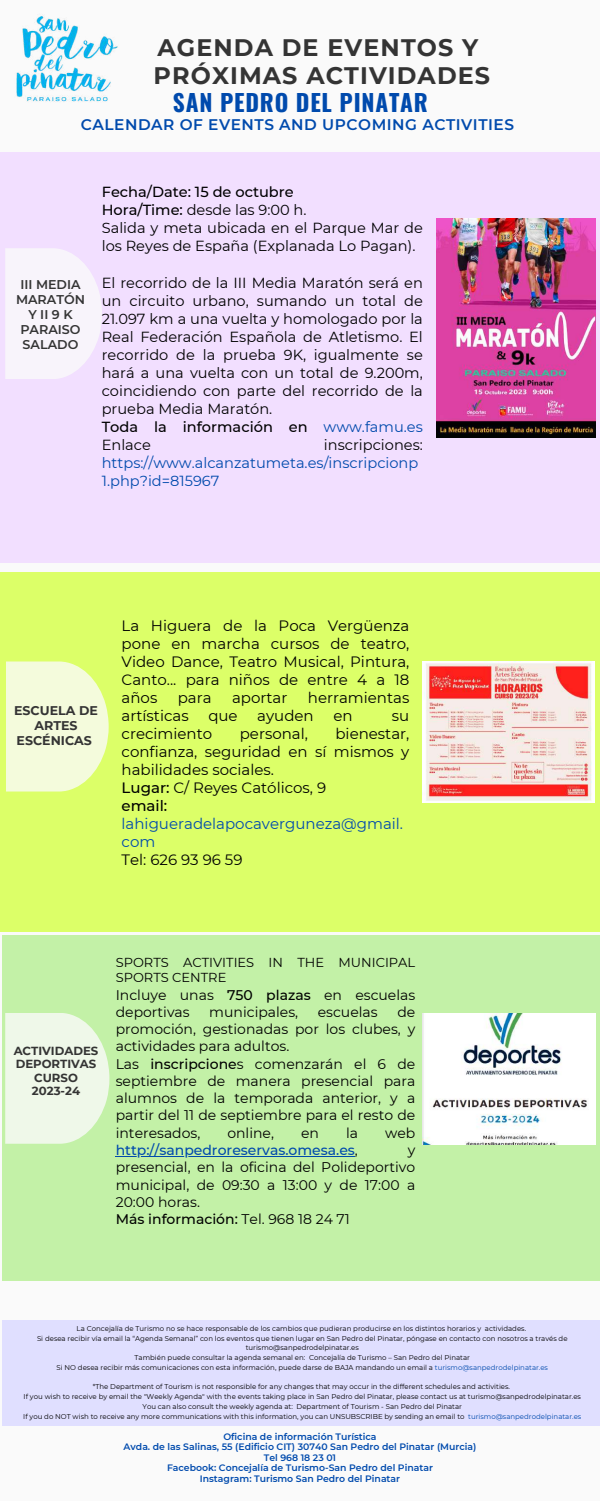
<style>
.page{position:relative;width:600px;height:1501px;background:#fff}
.page>*{position:absolute;margin:0;border:0;box-sizing:border-box;transform-origin:0 0}
.t1{font:700 23.9px/28.5px "Montserrat";letter-spacing:.045em;color:#343434}
.t2{font:700 23.4px "Oswald";letter-spacing:.035em;color:#004aad}
.t3{font:600 15.4px "Montserrat";letter-spacing:.035em;color:#004aad}
.t4{font:15px/18px "Montserrat";color:#000;text-align:justify}
.t5{font:15px/18px "Montserrat";color:#004aad}
.t6{font:14.6px/18px "Montserrat";color:#000}
.t7{font:14.6px/18px "Montserrat";color:#004aad}
.t8{font:14px/17.2px "Montserrat";color:#000}
.t9{font:500 14px "Montserrat";color:#004aad}
.t10{font:13px/15.8px "Montserrat";color:#000}
.t11{font:600 12.7px/15px "Montserrat";color:#343434;text-align:center}
.t12{font:700 12.6px/15px "Montserrat";color:#343434;text-align:center}
.t13{font:700 11.7px/13.5px "Montserrat";color:#343434;text-align:center}
.t14{font:600 9.3px/10.5px "Montserrat";color:#004aad;text-align:center}
.t15{font:7px/9.8px "Montserrat";color:#000;text-align:center}
.s1{font-weight:500}
.s2{color:#004aad}
.s3{font-weight:400;color:#000}
</style>
<div class="page">
<div style="left:0;top:0;width:600px;height:1500px;background:#fafafa"></div>
<div style="left:0;top:152px;width:600px;height:410px;background:#f2dfff"></div>
<svg style="left:5px;top:248px;width:97px;height:131px;background:#f7f1fb"></svg>
<img style="left:16px;top:16px;width:102px;height:86px">
<div style="left:2px;top:935px;width:598px;height:346px;background:#c3f1a7"></div>
<svg style="left:5px;top:1013px;width:104px;height:130px;background:#eaf7e2"></svg>
<img style="left:423px;top:1013px;width:172px;height:131px">
<div style="left:2px;top:1320px;width:598px;height:105px;background:#e0dfff"></div>
<img style="left:437px;top:218px;width:158px;height:219px">
<div style="left:0;top:572px;width:600px;height:359px;background:#dcff68"></div>
<svg style="left:6px;top:661px;width:103px;height:130px;background:#f1fbcf"></svg>
<img style="left:422px;top:661px;width:173px;height:141px">
<hr style="left:116px;top:1155px;width:239px;height:1px;background:#004aad">
<h1 class="t1" style="left:154px;top:33px;width:338px">AGENDA DE EVENTOS Y<br>PRÓXIMAS ACTIVIDADES</h1>
<h2 class="t2" style="left:173px;top:84px;width:257px">SAN PEDRO DEL PINATAR</h2>
<h3 class="t3" style="left:81px;top:115px;width:435px">CALENDAR OF EVENTS AND UPCOMING ACTIVITIES</h3>
<h3 class="t11" style="left:16px;top:277px;width:70px">III MEDIA<br>MARATÓN<br>YII9K<br>PARAISO<br>SALADO</h3>
<h3 class="t6" style="left:102px;top:183px;width:323px"><span class="s1">Fecha/Date: 15 de octubre<br>Hora/Time:</span> desde las 9:00 h.<br>Salida y meta ubicada en el Parque Mar de los Reyes de España (Explanada Lo Pagan).</h3>
<p class="t6" style="left:102px;top:273px;width:323px">El recorrido de la III Media Maratón será en un circuito urbano, sumando un total de 21.097 km a una vuelta y homologado por la Real Federación Española de Atletismo. El recorrido de la prueba 9K, igualmente se hará a una vuelta con un total de 9.200m, coincidiendo con parte del recorrido de la prueba Media Maratón.<br><span class="s1">Toda la información en</span> <span class="s2">www.famu.es </span>Enlace</p>
<h3 class="t6" style="left:324px;top:435px;width:100px">inscripciones:</h3>
<h3 class="t7" style="left:102px;top:453px;width:318px">https://www.alcanzatumeta.es/inscripcionp<br>1.php?id=815967</h3>
<h3 class="t12" style="left:14px;top:703px;width:85px">ESCUELA DE<br>ARTES<br>ESCÉNICAS</h3>
<h3 class="t4" style="left:122px;top:616px;width:289px">La Higuera de la Poca Vergüenza pone en marcha cursos de teatro, Video Dance, Teatro Musical, Pintura, Canto... para niños de entre 4 a 18 años</h3>
<h3 class="t4" style="left:178px;top:688px;width:35px">para</h3>
<h3 class="t4" style="left:232px;top:688px;width:57px">aportar</h3>
<h3 class="t4" style="left:308px;top:688px;width:103px">herramientas</h3>
<h3 class="t4" style="left:122px;top:706px;width:69px">artísticas</h3>
<h3 class="t4" style="left:208px;top:706px;width:31px">que</h3>
<h3 class="t4" style="left:257px;top:706px;width:58px">ayuden</h3>
<h3 class="t4" style="left:333px;top:706px;width:21px">en</h3>
<h3 class="t4" style="left:392px;top:706px;width:19px">su</h3>
<h3 class="t4" style="left:122px;top:724px;width:92px">crecimiento</h3>
<h3 class="t4" style="left:240px;top:724px;width:70px">personal,</h3>
<h3 class="t4" style="left:122px;top:724px;width:289px;text-align:left;text-indent:214px">bienestar, confianza, seguridad en sí mismos y habilidades sociales.<br><span class="s1">Lugar:</span> C/ Reyes Católicos, 9<br><span class="s1">email:</span></h3>
<h3 class="t5" style="left:122px;top:814px;width:283px">lahigueradelapocaverguneza@gmail. com</h3>
<h3 class="t4" style="left:122px;top:850px;width:122px">Tel: 626 93 96 59</h3>
<h3 class="t13" style="left:14px;top:1043px;width:86px">ACTIVIDADES<br>DEPORTIVAS<br>CURSO<br>2023-24</h3>
<h3 class="t10" style="left:116px;top:953px;width:301px">SPORTS ACTIVITIES IN THE MUNICIPAL<br>SPORTS CENTRE</h3>
<h3 class="t8" style="left:116px;top:985px;width:301px">Incluye unas <span class="s1">750 plazas</span> en escuelas deportivas</h3>
<p class="t8" style="left:116px;top:1003px;width:301px;text-indent:282px">de promoción, gestionadas por los clubes, y actividades para adultos.<br>Las <span class="s1">inscripcione</span>s comenzarán el 6 de septiembre de manera presencial para alumnos de la temporada anterior, y a partir del 11 de septiembre para el resto de interesados,</p>
<h3 class="t8" style="left:209px;top:1003px;width:90px">municipales,</h3>
<h3 class="t8" style="left:318px;top:1003px;width:61px">escuelas</h3>
<h3 class="t8" style="left:227px;top:1123px;width:48px">online,</h3>
<h3 class="t8" style="left:301px;top:1123px;width:19px">en</h3>
<h3 class="t8" style="left:346px;top:1123px;width:14px">la</h3>
<h3 class="t8" style="left:385px;top:1123px;width:32px">web</h3>
<h3 class="t9" style="left:116px;top:1141px;width:244px">http://sanpedroreservas.omesa.es<span class="s3">,</span></h3>
<h3 class="t8" style="left:116px;top:1141px;width:301px;text-indent:292px">y presencial, en la oficina del Polideportivo municipal, de 09:30 a 13:00 y de 17:00 a<br>20:00 horas.<br><span class="s1">Más información:</span> Tel. 968 18 24 71</h3>
<p class="t15" style="left:37px;top:1323px;width:532px">La Concejalía de Turismo no se hace responsable de los cambios que pudieran producirse en los distintos horarios y actividades.<br>Si desea recibir vía email la “Agenda Semanal” con los eventos que tienen lugar en San Pedro del Pinatar, póngase en contacto con nosotros a través de turismo@sanpedrodelpinatar.es<br>También puede consultar la agenda semanal en: Concejalía de Turismo – San Pedro del Pinatar<br>Si NO desea recibir más comunicaciones con esta información, puede darse de BAJA mandando un email a <span class="s2">turismo@sanpedrodelpinatar.es</span></p>
<p class="t15" style="left:23px;top:1381px;width:560px">*The Department of Tourism is not responsible for any changes that may occur in the different schedules and activities.<br>If you wish to receive by email the "Weekly Agenda" with the events taking place in San Pedro del Pinatar, please contact us at turismo@sanpedrodelpinatar.es You can also consult the weekly agenda at: Department of Tourism - San Pedro del Pinatar<br>If you do NOT wish to receive any more communications with this information, you can UNSUBSCRIBE by sending an email to <span class="s2">turismo@sanpedrodelpinatar.es</span></p>
<h3 class="t14" style="left:124px;top:1430px;width:354px">Oficina de información Turística<br>Avda. de las Salinas, 55 (Edificio CIT) 30740 San Pedro del Pinatar (Murcia)<br>Tel 968 18 23 01<br>Facebook: Concejalía de Turismo-San Pedro del Pinatar<br>Instagram: Turismo San Pedro del Pinatar</h3>
</div>
